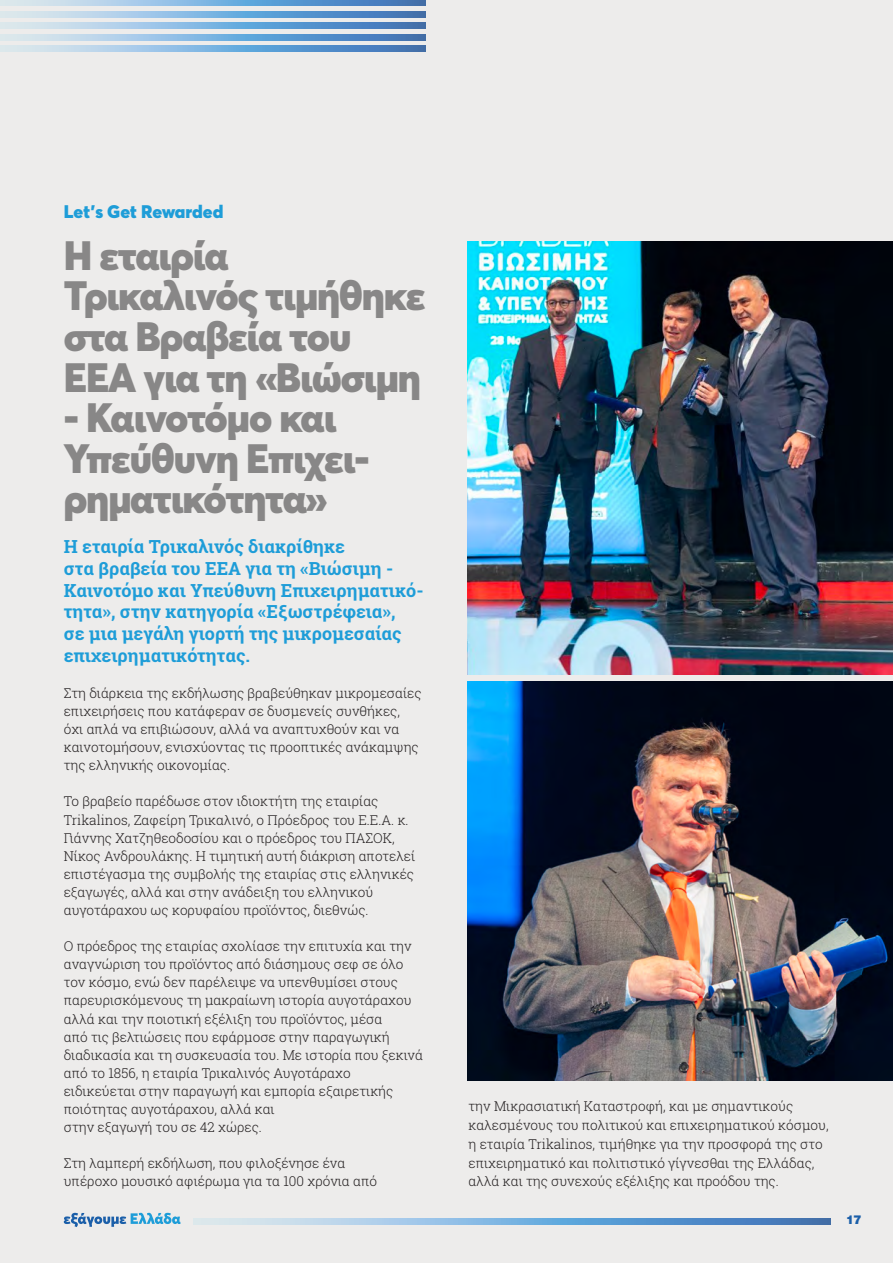
<style>
.page{position:relative;width:893px;height:1263px;background:#edeceb}
.page>*{position:absolute;margin:0;border:0;box-sizing:border-box;transform-origin:0 0}
.t1{font:900 40.5px/40.7px "Averta";letter-spacing:-.025em;color:#888787}
.t2{font:700 18px/21.8px "Roboto Slab";color:#1e9dd8}
.t3{font:900 18px "Averta";color:#1e9dd8}
.t4{font:300 13.5px/18.1px "Roboto Slab";color:#231f20}
.t5{font:900 12px "UB Helvetica";color:#1b5fa9}
</style>
<div class="page">
<svg style="left:0;top:0;width:426px;height:6px;background:#83b0d9"></svg>
<svg style="left:0;top:23px;width:426px;height:6px;background:#83b0d9"></svg>
<svg style="left:0;top:46px;width:426px;height:5px;background:#83b0d9"></svg>
<svg style="left:0;top:11px;width:426px;height:6px;background:#83b0d9"></svg>
<svg style="left:0;top:34px;width:426px;height:6px;background:#83b0d9"></svg>
<svg style="left:64px;top:1213px;width:117px;height:14px"></svg>
<svg style="left:194px;top:1219px;width:637px;height:5px;background:#83b0d9"></svg>
<img style="left:468px;top:241px;width:425px;height:434px">
<img style="left:468px;top:681px;width:425px;height:399px">
<h2 class="t3" style="left:64px;top:200px;width:161px">Let’s Get Rewarded</h2>
<h1 class="t1" style="left:64px;top:235px;width:363px">Η εταιρία<br>Τρικαλινός τιμήθηκε στα Βραβεία του<br>ΕΕΑ για τη «Βιώσιμη</h1>
<h1 class="t1" style="left:64px;top:397px;width:307px">- Καινοτόμο και<br>Υπεύθυνη Επιχει&shy;ρηματικότητα»</h1>
<h2 class="t2" style="left:64px;top:536px;width:361px">Η εταιρία Τρικαλινός διακρίθηκε<br>στα βραβεία του ΕΕΑ για τη «Βιώσιμη - Καινοτόμο και Υπεύθυνη Επιχειρηματικό&shy;τητα», στην κατηγορία «Εξωστρέφεια»,<br>σε μια μεγάλη γιορτή της μικρομεσαίας επιχειρηματικότητας.</h2>
<p class="t4" style="left:64px;top:684px;width:359px">Στη διάρκεια της εκδήλωσης βραβεύθηκαν μικρομεσαίες επιχειρήσεις που κατάφεραν σε δυσμενείς συνθήκες, όχι απλά να επιβιώσουν, αλλά να αναπτυχθούν και να καινοτομήσουν, ενισχύοντας τις προοπτικές ανάκαμψης της ελληνικής οικονομίας.</p>
<p class="t4" style="left:64px;top:792px;width:353px">Το βραβείο παρέδωσε στον ιδιοκτήτη της εταιρίας Trikalinos, Ζαφείρη Τρικαλινό, ο Πρόεδρος του Ε.Ε.Α. κ.<br>Γιάννης Χατζηθεοδοσίου και ο πρόεδρος του ΠΑΣΟΚ, Νίκος Ανδρουλάκης. Η τιμητική αυτή διάκριση αποτελεί επιστέγασμα της συμβολής της εταιρίας στις ελληνικές εξαγωγές, αλλά και στην ανάδειξη του ελληνικού αυγοτάραχου ως κορυφαίου προϊόντος, διεθνώς.</p>
<p class="t4" style="left:64px;top:937px;width:361px">Ο πρόεδρος της εταιρίας σχολίασε την επιτυχία και την αναγνώριση του προϊόντος από διάσημους σεφ σε όλο τον κόσμο, ενώ δεν παρέλειψε να υπενθυμίσει στους παρευρισκόμενους τη μακραίωνη ιστορία αυγοτάραχου αλλά και την ποιοτική εξέλιξη του προϊόντος, μέσα<br>από τις βελτιώσεις που εφάρμοσε στην παραγωγική διαδικασία και τη συσκευασία του. Με ιστορία που ξεκινά από το 1856, η εταιρία Τρικαλινός Αυγοτάραχο ειδικεύεται στην παραγωγή και εμπορία εξαιρετικής ποιότητας αυγοτάραχου, αλλά και<br>στην εξαγωγή του σε 42 χώρες.</p>
<p class="t4" style="left:64px;top:1154px;width:315px">Στη λαμπερή εκδήλωση, που φιλοξένησε ένα υπέροχο μουσικό αφιέρωμα για τα 100 χρόνια από</p>
<p class="t4" style="left:468px;top:1096px;width:362px;line-height:18.9px">την Μικρασιατική Καταστροφή, και με σημαντικούς καλεσμένους του πολιτικού και επιχειρηματικού κόσμου, η εταιρία Trikalinos, τιμήθηκε για την προσφορά της στο επιχειρηματικό και πολιτιστικό γίγνεσθαι της Ελλάδας, αλλά και της συνεχούς εξέλιξης και προόδου της.</p>
<p class="t5" style="left:846px;top:1212px;width:17px">17</p>
</div>
